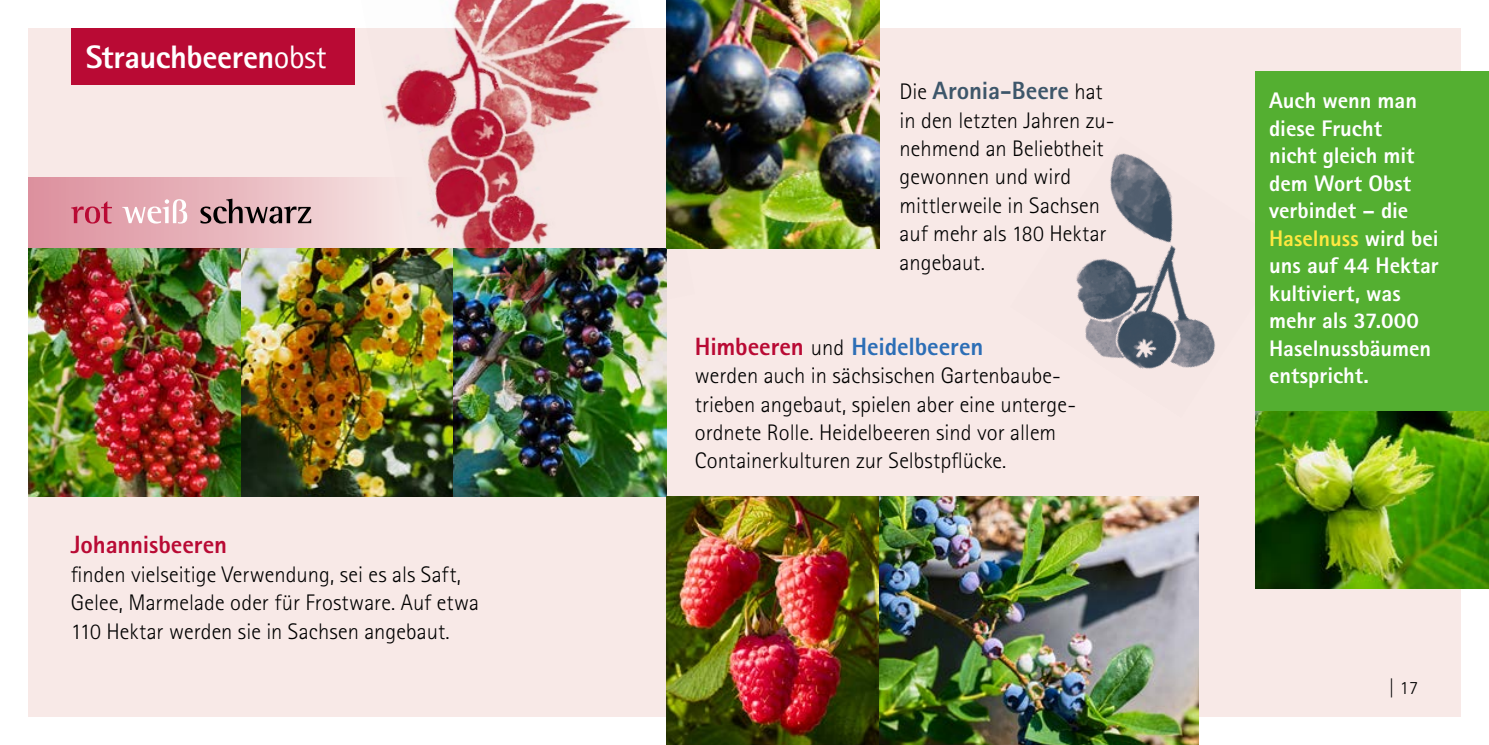
<style>
.page{position:relative;width:1489px;height:745px;background:#fff}
.page>*{position:absolute;margin:0;border:0;box-sizing:border-box;transform-origin:0 0}
.t1{font:800 32.5px "Rotis Sans Serif Pro";letter-spacing:-.01em;color:#fff}
.p_flie_text{font:800 25px "Rotis Sans Serif Pro";letter-spacing:-.005em;color:#2c6eb6}
.p_flie_text-2{font:800 25px "Rotis Sans Serif Pro";color:#3d566a}
.p_flie_text-3{font:800 25px "Rotis Sans Serif Pro";letter-spacing:-.005em;color:#b90a34}
.p_flie_text-4{font:300 22.5px/28.2px "Rotis Sans Serif Pro";color:#000}
.p_flie_text-5{font:800 22.5px/27.5px "Rotis Sans Serif Pro";letter-spacing:-.005em;color:#fff}
.t2{font:300 18.75px "Rotis Sans Serif Pro";color:#000}
.s1{font-weight:400}
.s2{font-weight:300;font-size:22.5px;color:#000}
.s3{color:#b90a34}
.s4{color:#ffe841}
</style>
<div class="page">
<div style="left:28px;top:28px;width:1432px;height:688px;background:#f8e9e7"></div>
<img style="left:1076px;top:153px;width:140px;height:216px">
<svg style="left:28px;top:177px;width:332px;height:71px;background:#e6b1b9"></svg>
<svg style="left:200px;top:198px;width:111px;height:25px;background:#a9898d"></svg>
<svg style="left:122px;top:199px;width:65px;height:24px;background:#ecc3ca"></svg>
<svg style="left:71px;top:201px;width:41px;height:22px"></svg>
<img style="left:28px;top:248px;width:638px;height:248px">
<img style="left:666px;top:496px;width:532px;height:248px">
<img style="left:694px;top:0;width:185px;height:248px">
<div style="left:71px;top:28px;width:283px;height:57px;background:#b90a34"></div>
<div style="left:1254px;top:71px;width:234px;height:340px;background:#54af31"></div>
<img style="left:1255px;top:411px;width:233px;height:177px">
<img style="left:360px;top:0;width:334px;height:345px">
<h2 class="t1" style="left:86px;top:36px;width:242px">Strauchbeeren<span class="s1">obst</span></h2>
<p class="p_flie_text-3" style="left:71px;top:528px;width:158px">Johannisbeeren</p>
<p class="p_flie_text-4" style="left:71px;top:560px;width:410px">finden vielseitige Verwendung, sei es als Saft,<br>Gelee, Marmelade oder für Frostware. Auf etwa<br>110 Hektar werden sie in Sachsen angebaut.</p>
<p class="p_flie_text-2" style="left:899px;top:75px;width:204px"><span class="s2">Die</span> Aronia-Beere <span class="s2">hat</span></p>
<p class="p_flie_text-4" style="left:899px;top:106px;width:214px">in den letzten Jahren zu&shy;nehmend an Beliebtheit gewonnen und wird mittlerweile in Sachsen auf mehr als 180 Hektar angebaut.</p>
<p class="p_flie_text" style="left:694px;top:330px;width:290px"><span class="s3">Himbeeren</span> <span class="s2">und</span> Heidelbeeren</p>
<p class="p_flie_text-4" style="left:694px;top:361px;width:383px">werden auch in sächsischen Gartenbaube&shy;trieben angebaut, spielen aber eine unterge&shy;ordnete Rolle. Heidelbeeren sind vor allem Containerkulturen zur Selbstpflücke.</p>
<p class="p_flie_text-5" style="left:1269px;top:86px;width:171px">Auch wenn man diese Frucht<br>nicht gleich mit dem Wort Obst verbindet – die<br><span class="s4">Haselnuss</span> wird bei uns auf 44 Hektar kultiviert, was mehr als 37.000<br>Haselnussbäumen entspricht.</p>
<p class="t2" style="left:1388px;top:676px;width:31px">| 17</p>
</div>
